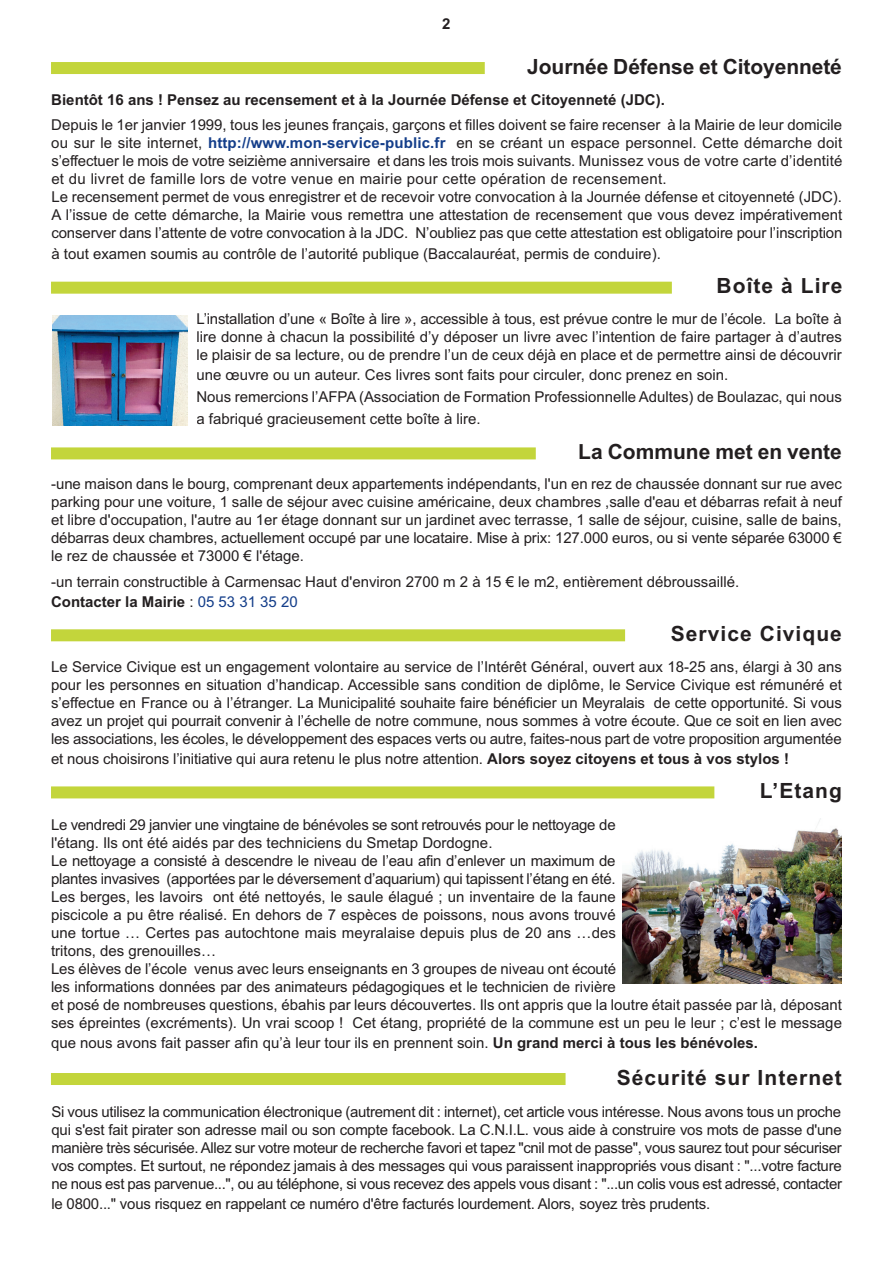
<style>
.page{position:relative;width:893px;height:1263px;background:#fff}
.page>*{position:absolute;margin:0;border:0;box-sizing:border-box;transform-origin:0 0}
.t1{font:700 21px "Arial";letter-spacing:.05em;color:#231f20}
.t2{font:700 21px "Arial";letter-spacing:-.005em;color:#231f20}
.t3{font:700 21px "Arial";color:#231f20}
.t4{font:15px/18px "Arial";color:#231f20}
.t5{font:700 15px "Arial";color:#231f20}
.s1{font-weight:700;color:#143e8a}
.s2{font-weight:700}
.s3{color:#143e8a}
</style>
<div class="page">
<div style="left:51px;top:62px;width:434px;height:12px;background:#c3d53b"></div>
<div style="left:51px;top:786px;width:663px;height:12px;background:#c3d53b"></div>
<div style="left:51px;top:1073px;width:515px;height:12px;background:#c3d53b"></div>
<img style="left:623px;top:820px;width:219px;height:163px">
<div style="left:51px;top:629px;width:574px;height:12px;background:#c3d53b"></div>
<div style="left:51px;top:447px;width:485px;height:12px;background:#c3d53b"></div>
<div style="left:51px;top:282px;width:621px;height:12px;background:#c3d53b"></div>
<img style="left:52px;top:315px;width:136px;height:111px">
<p class="t5" style="left:442px;top:15px;width:10px">2</p>
<h1 class="t2" style="left:527px;top:55px;width:316px">Journée Défense et Citoyenneté</h1>
<p class="t5" style="left:51px;top:91px;width:615px">Bientôt 16 ans ! Pensez au recensement et à la Journée Défense et Citoyenneté (JDC).</p>
<p class="t4" style="left:51px;top:116px;width:793px">Depuis le 1er janvier 1999, tous les jeunes français, garçons et filles doivent se faire recenser à la Mairie de leur domicile ou sur le site internet, <span class="s1">http://www.mon-service-public.fr</span> en se créant un espace personnel. Cette démarche doit s’effectuer le mois de votre seizième anniversaire et dans les trois mois suivants. Munissez vous de votre carte d’identité et du livret de famille lors de votre venue en mairie pour cette opération de recensement.<br>Le recensement permet de vous enregistrer et de recevoir votre convocation à la Journée défense et citoyenneté (JDC).<br>A l’issue de cette démarche, la Mairie vous remettra une attestation de recensement que vous devez impérativement conserver dans l’attente de votre convocation à la JDC. N’oubliez pas que cette attestation est obligatoire pour l’inscription</p>
<p class="t4" style="left:51px;top:244px;width:611px">à tout examen soumis au contrôle de l’autorité publique (Baccalauréat, permis de conduire).</p>
<h1 class="t1" style="left:717px;top:274px;width:127px">Boîte à Lire</h1>
<p class="t4" style="left:196px;top:310px;width:647px;text-align:justify">L’installation d’une « Boîte à lire », accessible à tous, est prévue contre le mur de l’école. La boîte à lire donne à chacun la possibilité d’y déposer un livre avec l’intention de faire partager à d’autres le plaisir de sa lecture, ou de prendre l’un de ceux déjà en place et de permettre ainsi de découvrir</p>
<p class="t4" style="left:196px;top:364px;width:647px;line-height:21.6px">une œuvre ou un auteur. Ces livres sont faits pour circuler, donc prenez en soin.<br>Nous remercions l’AFPA (Association de Formation Professionnelle Adultes) de Boulazac, qui nous a fabriqué gracieusement cette boîte à lire.</p>
<h1 class="t3" style="left:578px;top:439px;width:265px">La Commune met en vente</h1>
<p class="t4" style="left:51px;top:475px;width:793px;text-align:justify">-une maison dans le bourg, comprenant deux appartements indépendants, l'un en rez de chaussée donnant sur rue avec parking pour une voiture, 1 salle de séjour avec cuisine américaine, deux chambres ,salle d'eau et débarras refait à neuf et libre d'occupation, l'autre au 1er étage donnant sur un jardinet avec terrasse, 1 salle de séjour, cuisine, salle de bains, débarras deux chambres, actuellement occupé par une locataire. Mise à prix: 127.000 euros, ou si vente séparée 63000 € le rez de chaussée et 73000 € l'étage.</p>
<p class="t4" style="left:51px;top:571px;width:690px;line-height:20.2px">-un terrain constructible à Carmensac Haut d'environ 2700 m 2 à 15 € le m2, entièrement débroussaillé.<br><span class="s2">Contacter la Mairie</span> : <span class="s3">05 53 31 35 20</span></p>
<h1 class="t1" style="left:671px;top:621px;width:173px">Service Civique</h1>
<p class="t4" style="left:51px;top:658px;width:792px;text-align:justify">Le Service Civique est un engagement volontaire au service de l’Intérêt Général, ouvert aux 18-25 ans, élargi à 30 ans pour les personnes en situation d’handicap. Accessible sans condition de diplôme, le Service Civique est rémunéré et s’effectue en France ou à l’étranger. La Municipalité souhaite faire bénéficier un Meyralais de cette opportunité. Si vous avez un projet qui pourrait convenir à l’échelle de notre commune, nous sommes à votre écoute. Que ce soit en lien avec les associations, les écoles, le développement des espaces verts ou autre, faites-nous part de votre proposition argumentée</p>
<p class="t4" style="left:51px;top:750px;width:739px">et nous choisirons l’initiative qui aura retenu le plus notre attention. <span class="s2">Alors soyez citoyens et tous à vos stylos !</span></p>
<h1 class="t1" style="left:760px;top:778px;width:84px">L’Etang</h1>
<p class="t4" style="left:51px;top:815px;width:792px">Le vendredi 29 janvier une vingtaine de bénévoles se sont retrouvés pour le nettoyage de<br>l'étang. Ils ont été aidés par des techniciens du Smetap Dordogne.<br>Le nettoyage a consisté à descendre le niveau de l’eau afin d’enlever un maximum de<br>plantes invasives (apportées par le déversement d’aquarium) qui tapissent l’étang en été.<br>Les berges, les lavoirs ont été nettoyés, le saule élagué ; un inventaire de la faune<br>piscicole a pu être réalisé. En dehors de 7 espèces de poissons, nous avons trouvé<br>une tortue … Certes pas autochtone mais meyralaise depuis plus de 20 ans …des<br>tritons, des grenouilles…<br>Les élèves de l’école venus avec leurs enseignants en 3 groupes de niveau ont écouté<br>les informations données par des animateurs pédagogiques et le technicien de rivière<br>et posé de nombreuses questions, ébahis par leurs découvertes. Ils ont appris que la loutre était passée par là, déposant ses épreintes (excréments). Un vrai scoop ! Cet étang, propriété de la commune est un peu le leur ; c’est le message</p>
<p class="t4" style="left:51px;top:1034px;width:708px">que nous avons fait passer afin qu’à leur tour ils en prennent soin. <span class="s2">Un grand merci à tous les bénévoles.</span></p>
<h1 class="t1" style="left:617px;top:1065px;width:227px">Sécurité sur Internet</h1>
<p class="t4" style="left:51px;top:1103px;width:792px;text-align:justify">Si vous utilisez la communication électronique (autrement dit : internet), cet article vous intéresse. Nous avons tous un proche qui s'est fait pirater son adresse mail ou son compte facebook. La C.N.I.L. vous aide à construire vos mots de passe d'une manière très sécurisée. Allez sur votre moteur de recherche favori et tapez "cnil mot de passe", vous saurez tout pour sécuriser vos comptes. Et surtout, ne répondez jamais à des messages qui vous paraissent inappropriés vous disant : "...votre facture ne nous est pas parvenue...", ou au téléphone, si vous recevez des appels vous disant : "...un colis vous est adressé, contacter</p>
<p class="t4" style="left:51px;top:1195px;width:660px">le 0800..." vous risquez en rappelant ce numéro d'être facturés lourdement. Alors, soyez très prudents.</p>
</div>
